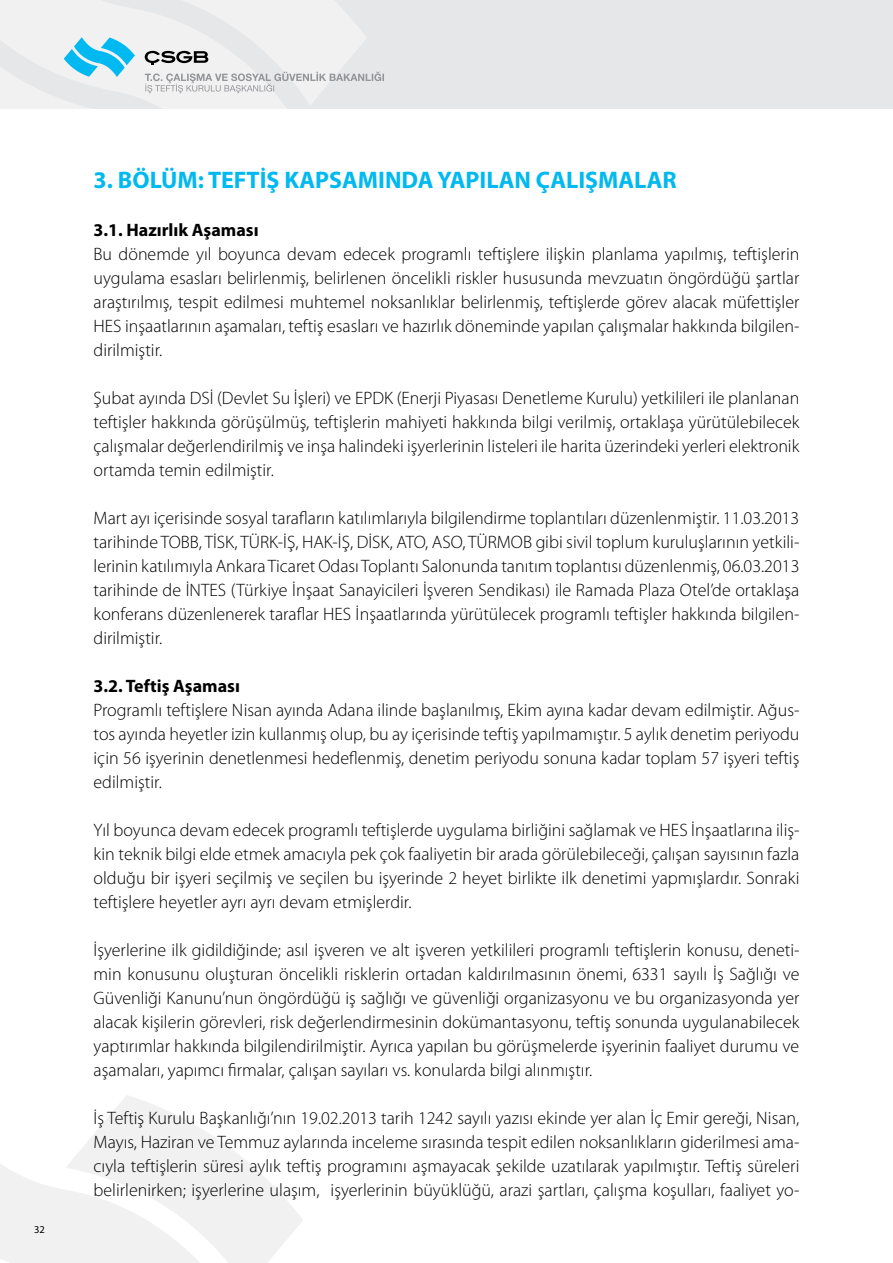
<style>
.page{position:relative;width:893px;height:1263px;background:#fff}
.page>*{position:absolute;margin:0;border:0;box-sizing:border-box;transform-origin:0 0}
.t1{font:700 24px "Myriad Pro";color:#00b9f1}
.t2{font:300 18px/24px "Myriad Pro";color:#000;text-align:justify}
.t3{font:700 18px "Myriad Pro";color:#000}
.t4{font:10.5px "Myriad Pro";color:#000}
</style>
<div class="page">
<svg style="left:0;top:1096px;width:303px;height:167px"></svg>
<div style="left:0;top:0;width:892px;height:108px;background:#e6e7e8"></div>
<svg style="left:0;top:0;width:384px;height:108px"></svg>
<p class="t4" style="left:34px;top:1223px;width:12px">32</p>
<h1 class="t1" style="left:94px;top:164px;width:585px">3. BÖLÜM: TEFTİŞ KAPSAMINDA YAPILAN ÇALIŞMALAR</h1>
<p class="t3" style="left:94px;top:218px;width:167px">3.1. Hazırlık Aşaması</p>
<p class="t2" style="left:94px;top:242px;width:707px">Bu dönemde yıl boyunca devam edecek programlı teftişlere ilişkin planlama yapılmış, teftişlerin uygulama esasları belirlenmiş, belirlenen öncelikli riskler hususunda mevzuatın öngördüğü şartlar araştırılmış, tespit edilmesi muhtemel noksanlıklar belirlenmiş, teftişlerde görev alacak müfettişler HES inşaatlarının aşamaları, teftiş esasları ve hazırlık döneminde yapılan çalışmalar hakkında bilgilen&shy;dirilmiştir.</p>
<p class="t2" style="left:94px;top:386px;width:707px">Şubat ayında DSİ (Devlet Su İşleri) ve EPDK (Enerji Piyasası Denetleme Kurulu) yetkilileri ile planlanan teftişler hakkında görüşülmüş, teftişlerin mahiyeti hakkında bilgi verilmiş, ortaklaşa yürütülebilecek çalışmalar değerlendirilmiş ve inşa halindeki işyerlerinin listeleri ile harita üzerindeki yerleri elektronik ortamda temin edilmiştir.</p>
<p class="t2" style="left:94px;top:506px;width:707px">Mart ayı içerisinde sosyal tarafların katılımlarıyla bilgilendirme toplantıları düzenlenmiştir. 11.03.2013 tarihinde TOBB, TİSK, TÜRK-İŞ, HAK-İŞ, DİSK, ATO, ASO, TÜRMOB gibi sivil toplum kuruluşlarının yetkili&shy;lerinin katılımıyla Ankara Ticaret Odası Toplantı Salonunda tanıtım toplantısı düzenlenmiş, 06.03.2013 tarihinde de İNTES (Türkiye İnşaat Sanayicileri İşveren Sendikası) ile Ramada Plaza Otel’de ortaklaşa konferans düzenlenerek taraflar HES İnşaatlarında yürütülecek programlı teftişler hakkında bilgilen&shy;dirilmiştir.</p>
<p class="t3" style="left:94px;top:674px;width:148px">3.2. Teftiş Aşaması</p>
<p class="t2" style="left:94px;top:698px;width:707px">Programlı teftişlere Nisan ayında Adana ilinde başlanılmış, Ekim ayına kadar devam edilmiştir. Ağus&shy;tos ayında heyetler izin kullanmış olup, bu ay içerisinde teftiş yapılmamıştır. 5 aylık denetim periyodu için 56 işyerinin denetlenmesi hedeflenmiş, denetim periyodu sonuna kadar toplam 57 işyeri teftiş edilmiştir.</p>
<p class="t2" style="left:94px;top:818px;width:707px">Yıl boyunca devam edecek programlı teftişlerde uygulama birliğini sağlamak ve HES İnşaatlarına iliş&shy;kin teknik bilgi elde etmek amacıyla pek çok faaliyetin bir arada görülebileceği, çalışan sayısının fazla olduğu bir işyeri seçilmiş ve seçilen bu işyerinde 2 heyet birlikte ilk denetimi yapmışlardır. Sonraki teftişlere heyetler ayrı ayrı devam etmişlerdir.</p>
<p class="t2" style="left:94px;top:938px;width:707px">İşyerlerine ilk gidildiğinde; asıl işveren ve alt işveren yetkilileri programlı teftişlerin konusu, deneti&shy;min konusunu oluşturan öncelikli risklerin ortadan kaldırılmasının önemi, 6331 sayılı İş Sağlığı ve Güvenliği Kanunu’nun öngördüğü iş sağlığı ve güvenliği organizasyonu ve bu organizasyonda yer alacak kişilerin görevleri, risk değerlendirmesinin dokümantasyonu, teftiş sonunda uygulanabilecek yaptırımlar hakkında bilgilendirilmiştir. Ayrıca yapılan bu görüşmelerde işyerinin faaliyet durumu ve aşamaları, yapımcı firmalar, çalışan sayıları vs. konularda bilgi alınmıştır.</p>
<p class="t2" style="left:94px;top:1106px;width:707px">İş Teftiş Kurulu Başkanlığı’nın 19.02.2013 tarih 1242 sayılı yazısı ekinde yer alan İç Emir gereği, Nisan, Mayıs, Haziran ve Temmuz aylarında inceleme sırasında tespit edilen noksanlıkların giderilmesi ama&shy;cıyla teftişlerin süresi aylık teftiş programını aşmayacak şekilde uzatılarak yapılmıştır. Teftiş süreleri belirlenirken; işyerlerine ulaşım, işyerlerinin büyüklüğü, arazi şartları, çalışma koşulları, faaliyet yo-</p>
</div>
